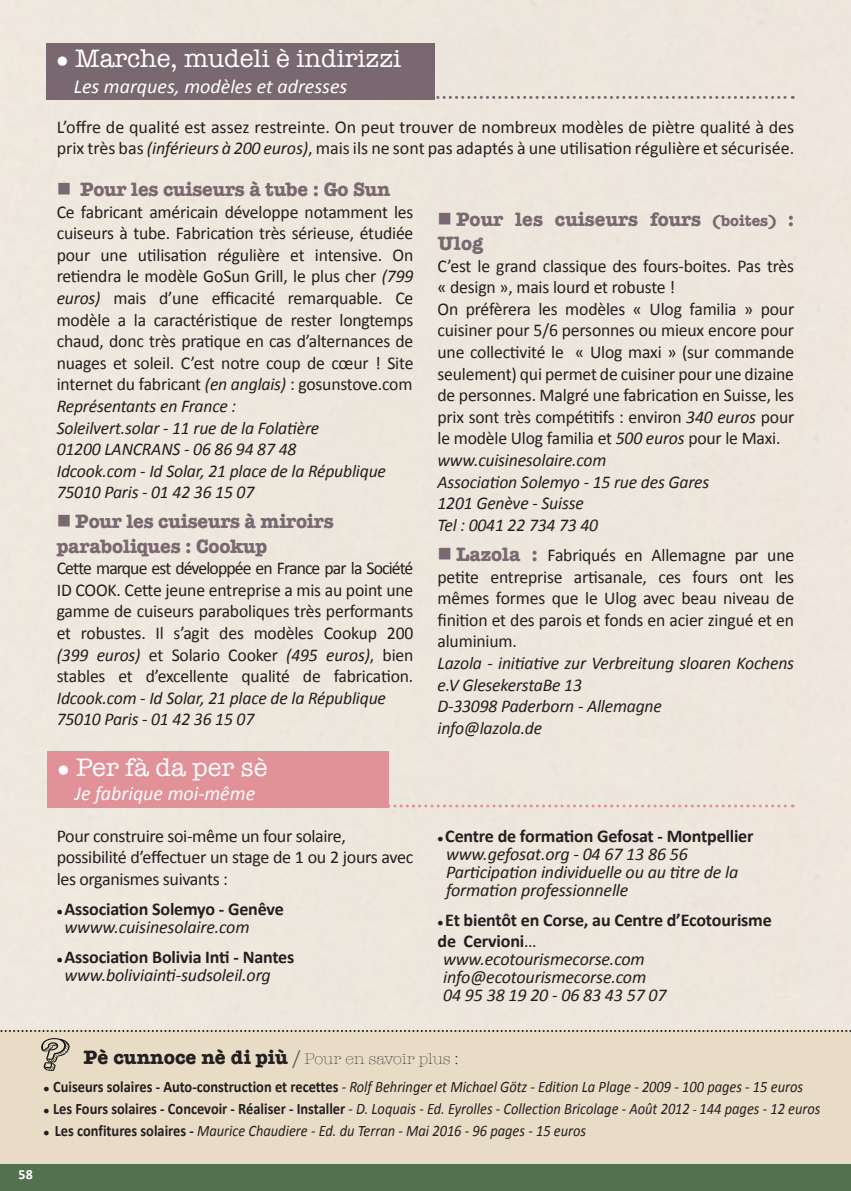
<style>
.page{position:relative;width:851px;height:1191px;background:#fff}
.page>*{position:absolute;margin:0;border:0;box-sizing:border-box;transform-origin:0 0}
.t1{font:26px "American Typewriter";color:#fff}
.t2{font:700 20px/24px "American Typewriter";letter-spacing:-.01em;color:#7a6871}
.t3{font:italic 20px "Calibri";color:#fff}
.t4{font:18px/21.6px "Calibri";letter-spacing:-.01em;color:#231f20;text-align:justify}
.t5{font:italic 18px/21.6px "Calibri";letter-spacing:-.01em;color:#231f20}
.t6{font:700 18px "Calibri";letter-spacing:-.01em;color:#231f20}
.t7{font:italic 16px "Calibri";color:#231f20;scale:.9 1}
.t8{font:300 16px "American Typewriter";color:#231f20}
.t9{font:700 14px "Calibri";color:#fff}
.s1{font-style:italic}
.s2{font-size:16px}
.s3{color:#7a6871}
.s4{font-family:"American Typewriter";font-weight:700;font-size:20px;color:#7a6871}
.s5{font-weight:400}
.s6{font-weight:700;font-size:20px}
.s7{font-weight:400;font-size:20px;color:#57585a}
.s8{font-weight:700;font-style:normal}
.s9{font-style:normal}
.s10{font-size:14px}
</style>
<div class="page">
<div style="left:0;top:0;width:850px;height:1030px;background:#eee7dd"></div>
<div style="left:0;top:1031px;width:850px;height:159px;background:#e8dcc6"></div>
<div style="left:0;top:1164px;width:850px;height:27px;background:#52724d"></div>
<svg style="left:0;top:1030px;width:851px;height:41px"></svg>
<div style="left:46px;top:43px;width:388px;height:56px;background:#7a6871"></div>
<svg style="left:434px;top:96px;width:359px;height:3px"></svg>
<svg style="left:388px;top:804px;width:405px;height:3px"></svg>
<div style="left:47px;top:751px;width:341px;height:57px;background:#e19198"></div>
<p class="t1" style="left:57px;top:38px;width:346px">● Marche, mudeli è indirizzi</p>
<p class="t3" style="left:74px;top:74px;width:275px">Les marques, modèles et adresses</p>
<p class="t4" style="left:57px;top:116px;width:738px">L’offre de qualité est assez restreinte. On peut trouver de nombreux modèles de piètre qualité à des prix très bas <span class="s1">(inférieurs à 200 euros)</span>, mais ils ne sont pas adaptés à une utilisation régulière et sécurisée.</p>
<p class="t2" style="left:57px;top:176px;width:335px">■ Pour les cuiseurs à tube : Go Sun</p>
<p class="t4" style="left:57px;top:201px;width:358px">Ce fabricant américain développe notamment les cuiseurs à tube. Fabrication très sérieuse, étudiée pour une utilisation régulière et intensive. On retiendra le modèle GoSun Grill, le plus cher <span class="s1">(799 euros)</span> mais d’une efficacité remarquable. Ce modèle a la caractéristique de rester longtemps chaud, donc très pratique en cas d’alternances de nuages et soleil. C’est notre coup de cœur ! Site internet du fabricant <span class="s1">(en anglais)</span> : gosunstove.com</p>
<p class="t5" style="left:57px;top:394px;width:181px">Représentants en France :</p>
<p class="t5" style="left:57px;top:416px;width:264px">Soleilvert.solar - 11 rue de la Folatière</p>
<p class="t5" style="left:57px;top:437px;width:241px">01200 LANCRANS - 06 86 94 87 48</p>
<p class="t5" style="left:57px;top:459px;width:331px">Idcook.com - Id Solar, 21 place de la République</p>
<p class="t5" style="left:57px;top:481px;width:199px">75010 Paris - 01 42 36 15 07</p>
<p class="t2" style="left:57px;top:509px;width:278px">■ Pour les cuiseurs à miroirs paraboliques : Cookup</p>
<p class="t4" style="left:57px;top:557px;width:358px">Cette marque est développée en France par la Société ID COOK. Cette jeune entreprise a mis au point une gamme de cuiseurs paraboliques très performants et robustes. Il s’agit des modèles Cookup 200 <span class="s1">(399 euros)</span> et Solario Cooker <span class="s1">(495 euros)</span>, bien stables et d’excellente qualité de fabrication.</p>
<p class="t5" style="left:57px;top:686px;width:331px">Idcook.com - Id Solar, 21 place de la République</p>
<p class="t5" style="left:57px;top:707px;width:199px">75010 Paris - 01 42 36 15 07</p>
<p class="t1" style="left:58px;top:747px;width:211px">● Per fà da per sè</p>
<p class="t3" style="left:75px;top:780px;width:182px">Je fabrique moi-même</p>
<p class="t4" style="left:57px;top:825px;width:291px">Pour construire soi-même un four solaire,</p>
<p class="t4" style="left:57px;top:846px;width:358px">possibilité d’effectuer un stage de 1 ou 2 jours avec les organismes suivants :</p>
<p class="t6" style="left:57px;top:898px;width:228px">● Association Solemyo - Genêve</p>
<p class="t5" style="left:64px;top:915px;width:186px">wwww.cuisinesolaire.com</p>
<p class="t6" style="left:57px;top:946px;width:239px">● Association Bolivia Inti - Nantes</p>
<p class="t5" style="left:64px;top:963px;width:208px">www.boliviainti-sudsoleil.org</p>
<p class="t2" style="left:437px;top:206px;width:358px">■ Pour les cuiseurs fours <span class="s2">(boites)</span> :<br>Ulog</p>
<p class="t4" style="left:437px;top:255px;width:358px">C’est le grand classique des fours-boites. Pas très « design », mais lourd et robuste !</p>
<p class="t4" style="left:437px;top:298px;width:358px">On préfèrera les modèles « Ulog familia » pour cuisiner pour 5/6 personnes ou mieux encore pour une collectivité le « Ulog maxi » (sur commande seulement) qui permet de cuisiner pour une dizaine de personnes. Malgré une fabrication en Suisse, les prix sont très compétitifs : environ <span class="s1">340 euros</span> pour le modèle Ulog familia et <span class="s1">500 euros</span> pour le Maxi.</p>
<p class="t5" style="left:437px;top:448px;width:170px">www.cuisinesolaire.com</p>
<p class="t5" style="left:437px;top:470px;width:273px">Association Solemyo - 15 rue des Gares</p>
<p class="t5" style="left:437px;top:491px;width:148px">1201 Genève - Suisse</p>
<p class="t5" style="left:437px;top:513px;width:162px">Tel : 0041 22 734 73 40</p>
<p class="t4" style="left:437px;top:544px;width:358px"><span class="s3">■</span> <span class="s4">Lazola :</span> Fabriqués en Allemagne par une petite entreprise artisanale, ces fours ont les mêmes formes que le Ulog avec beau niveau de finition et des parois et fonds en acier zingué et en aluminium.</p>
<p class="t5" style="left:437px;top:651px;width:358px">Lazola - initiative zur Verbreitung sloaren Kochens e.V GlesekerstaBe 13</p>
<p class="t5" style="left:437px;top:694px;width:226px">D-33098 Paderborn - Allemagne</p>
<p class="t5" style="left:437px;top:716px;width:106px">info@lazola.de</p>
<p class="t6" style="left:437px;top:824px;width:317px">● Centre de formation Gefosat - Montpellier</p>
<p class="t5" style="left:446px;top:842px;width:243px">www.gefosat.org - 04 67 13 86 56</p>
<p class="t5" style="left:446px;top:862px;width:294px;line-height:18px">Participation individuelle ou au titre de la formation professionnelle</p>
<p class="t6" style="left:437px;top:908px;width:336px">● Et bientôt en Corse, au Centre d’Ecotourisme</p>
<p class="t6" style="left:437px;top:930px;width:100px">de Cervioni<span class="s5">…</span></p>
<p class="t5" style="left:443px;top:947px;width:203px">www.ecotourismecorse.com</p>
<p class="t5" style="left:443px;top:965px;width:204px">info@ecotourismecorse.com</p>
<p class="t5" style="left:443px;top:983px;width:225px">04 95 38 19 20 - 06 83 43 57 07</p>
<p class="t8" style="left:84px;top:1047px;width:376px"><span class="s6">Pè cunnoce nè di più</span> <span class="s7">/</span> Pour en savoir plus :</p>
<p class="t7" style="left:44px;top:1077px;width:845px">● <span class="s8">Cuiseurs solaires - Auto-construction et recettes</span> - Rolf Behringer et Michael Götz - Edition La Plage - 2009 - 100 pages - 15 euros</p>
<p class="t7" style="left:44px;top:1099px;width:864px">● <span class="s8">Les Fours solaires - Concevoir - Réaliser - Installer</span> <span class="s9">-</span> D. Loquais - Ed. Eyrolles - Collection Bricolage - Août 2012 <span class="s10">-</span> 144 pages - 12 euros</p>
<p class="t7" style="left:44px;top:1121px;width:604px">● <span class="s8">Les confitures solaires -</span> Maurice Chaudiere - Ed. du Terran - Mai 2016 - 96 pages - 15 euros</p>
<p class="t9" style="left:18px;top:1165px;width:16px">58</p>
</div>
